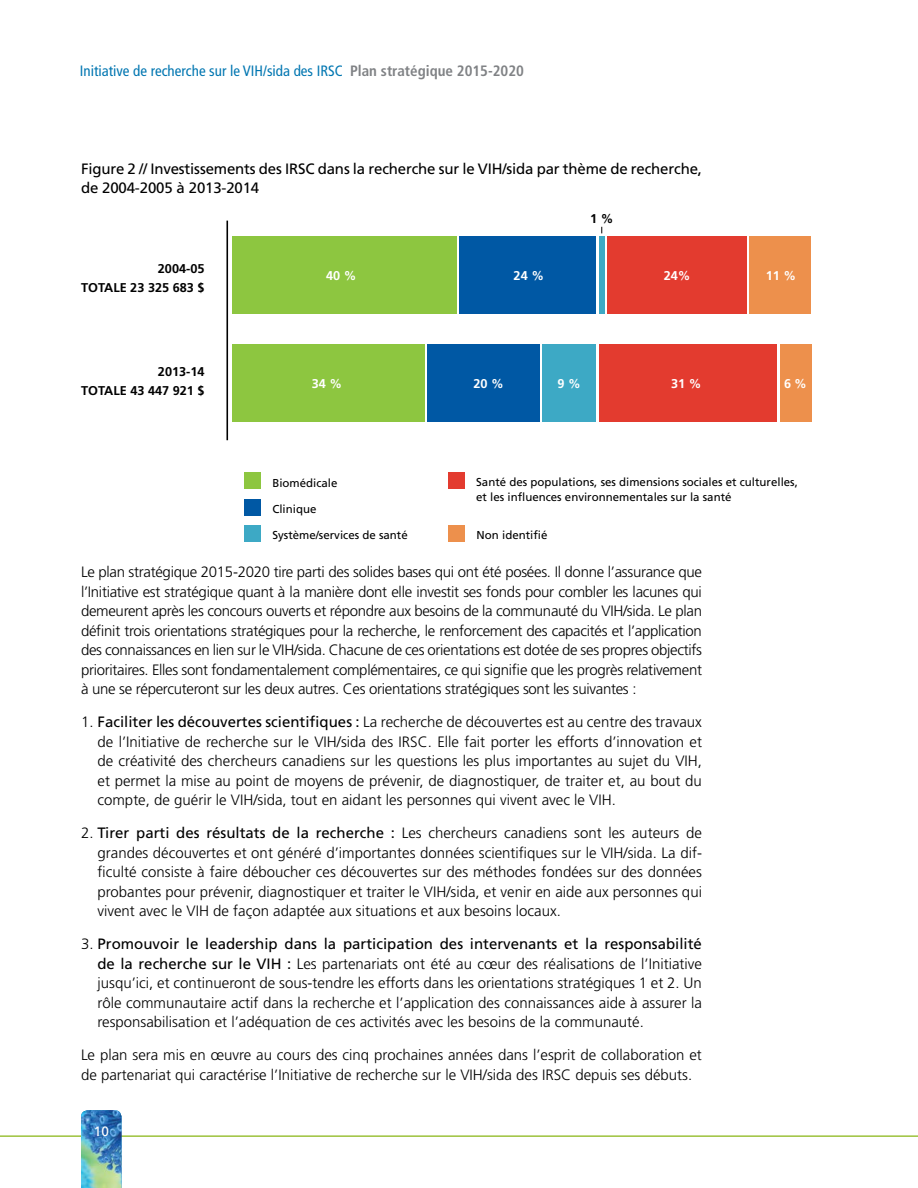
<style>
.page{position:relative;width:918px;height:1188px;background:#fff}
.page>*{position:absolute;margin:0;border:0;box-sizing:border-box;transform-origin:0 0}
.t1{font:300 15px/19.5px "Frutiger";color:#000;text-align:justify}
.t2{font:15px/19.5px "Frutiger";letter-spacing:-.01em;color:#000}
.t3{font:condensed 15px "Frutiger";color:#0076b1}
.t4{font:13.5px "Frutiger";color:#fff}
.t5{font:700 12.75px/19px "Frutiger";color:#000;text-align:right}
.t6{font:700 12.75px "Frutiger";color:#fff}
.t7{font:11.55px/15.3px "Frutiger";color:#000}
.s1{font-weight:700;color:#808285}
.s2{font-weight:400}
</style>
<div class="page">
<hr style="left:0;top:1135px;width:918px;height:2px;background:#9dc23b">
<img style="left:81px;top:1110px;width:41px;height:78px">
<hr style="left:226px;top:221px;width:2px;height:219px;background:#000">
<div style="left:750px;top:236px;width:61px;height:78px;background:#ed904c"></div>
<div style="left:780px;top:344px;width:32px;height:78px;background:#ed904c"></div>
<div style="left:608px;top:236px;width:139px;height:78px;background:#e33b2f"></div>
<div style="left:599px;top:344px;width:178px;height:78px;background:#e33b2f"></div>
<div style="left:599px;top:236px;width:6px;height:78px;background:#3da9c5"></div>
<div style="left:543px;top:344px;width:53px;height:78px;background:#3da9c5"></div>
<div style="left:460px;top:236px;width:136px;height:78px;background:#0058a4"></div>
<div style="left:427px;top:344px;width:113px;height:78px;background:#0058a4"></div>
<div style="left:232px;top:236px;width:224px;height:78px;background:#8dc640"></div>
<div style="left:232px;top:344px;width:192px;height:78px;background:#8dc640"></div>
<div style="left:244px;top:473px;width:17px;height:16px;background:#8dc640"></div>
<div style="left:448px;top:473px;width:16px;height:16px;background:#e33b2f"></div>
<div style="left:244px;top:499px;width:17px;height:16px;background:#0058a4"></div>
<div style="left:244px;top:525px;width:17px;height:16px;background:#3da9c5"></div>
<div style="left:449px;top:525px;width:16px;height:16px;background:#ed904c"></div>
<p class="t3" style="left:80px;top:62px;width:446px">Initiative de recherche sur le VIH/sida des IRSC <span class="s1">Plan stratégique 2015-2020</span></p>
<p class="t2" style="left:81px;top:159px;width:623px">Figure 2 // I nvestissements des IRSC dans la recherche sur le VI H/sida par thème de recherche, de 2004-2005 à 2013-2014</p>
<p class="t5" style="left:81px;top:258px;width:125px">2004-05<br>TOTALE 23 325 683 $</p>
<p class="t6" style="left:326px;top:269px;width:32px">40 %</p>
<p class="t6" style="left:514px;top:269px;width:32px">24 %</p>
<p class="t5" style="left:590px;top:209px;width:25px">1 %</p>
<p class="t6" style="left:664px;top:269px;width:28px">24%</p>
<p class="t6" style="left:766px;top:269px;width:32px">11 %</p>
<p class="t5" style="left:81px;top:362px;width:125px">2013-14<br>TOTALE 43 447 921 $</p>
<p class="t6" style="left:312px;top:376px;width:32px">34 %</p>
<p class="t6" style="left:473px;top:376px;width:32px">20 %</p>
<p class="t6" style="left:558px;top:376px;width:25px">9 %</p>
<p class="t6" style="left:671px;top:376px;width:32px">31 %</p>
<p class="t6" style="left:784px;top:376px;width:24px">6 %</p>
<p class="t7" style="left:272px;top:475px;width:67px">Biomédicale</p>
<p class="t7" style="left:476px;top:474px;width:323px">Santé des populations, ses dimensions sociales et culturelles, et les influences environnementales sur la santé</p>
<p class="t7" style="left:272px;top:501px;width:46px">Clinique</p>
<p class="t7" style="left:272px;top:527px;width:137px">Système/services de santé</p>
<p class="t7" style="left:477px;top:527px;width:72px">Non identifié</p>
<p class="t1" style="left:81px;top:562px;width:623px">Le plan stratégique 2015-2020 tire parti des solides bases qui ont été posées. Il donne l’assurance que l’Initiative est stratégique quant à la manière dont elle investit ses fonds pour combler les lacunes qui demeurent après les concours ouverts et répondre aux besoins de la communauté du VIH/sida. Le plan définit trois orientations stratégiques pour la recherche, le renforcement des capacités et l’application des connaissances en lien sur le VIH/sida. Chacune de ces orientations est dotée de ses propres objectifs prioritaires. Elles sont fondamentalement complémentaires, ce qui signifie que les progrès relativement à une se répercuteront sur les deux autres. Ces orientations stratégiques sont les suivantes :</p>
<p class="t1" style="left:98px;top:712px;width:606px;text-indent:-16px">1. <span class="s2">Faciliter les découvertes scientifiques :</span> La recherche de découvertes est au centre des travaux de l’Initiative de recherche sur le VIH/sida des IRSC. Elle fait porter les efforts d’innovation et de créativité des chercheurs canadiens sur les questions les plus importantes au sujet du VIH, et permet la mise au point de moyens de prévenir, de diagnostiquer, de traiter et, au bout du compte, de guérir le VIH/sida, tout en aidant les personnes qui vivent avec le VIH.</p>
<p class="t1" style="left:98px;top:823px;width:606px;text-indent:-16px">2. <span class="s2">Tirer parti des résultats de la recherche :</span> Les chercheurs canadiens sont les auteurs de grandes découvertes et ont généré d’importantes données scientifiques sur le VIH/sida. La dif&shy;ficulté consiste à faire déboucher ces découvertes sur des méthodes fondées sur des données probantes pour prévenir, diagnostiquer et traiter le VIH/sida, et venir en aide aux personnes qui vivent avec le VIH de façon adaptée aux situations et aux besoins locaux.</p>
<p class="t1" style="left:98px;top:934px;width:606px;text-indent:-16px">3. <span class="s2">Promouvoir le leadership dans la participation des intervenants et la responsabilité de la recherche sur le VI H :</span> Les partenariats ont été au cœur des réalisations de l’Initiative jusqu’ici, et continueront de sous-tendre les efforts dans les orientations stratégiques 1 et 2. Un rôle communautaire actif dans la recherche et l’application des connaissances aide à assurer la responsabilisation et l’adéquation de ces activités avec les besoins de la communauté.</p>
<p class="t1" style="left:81px;top:1045px;width:622px">Le plan sera mis en œuvre au cours des cinq prochaines années dans l’esprit de collaboration et de partenariat qui caractérise l’Initiative de recherche sur le VIH/sida des IRSC depuis ses débuts.</p>
<p class="t4" style="left:94px;top:1123px;width:17px">10</p>
</div>
